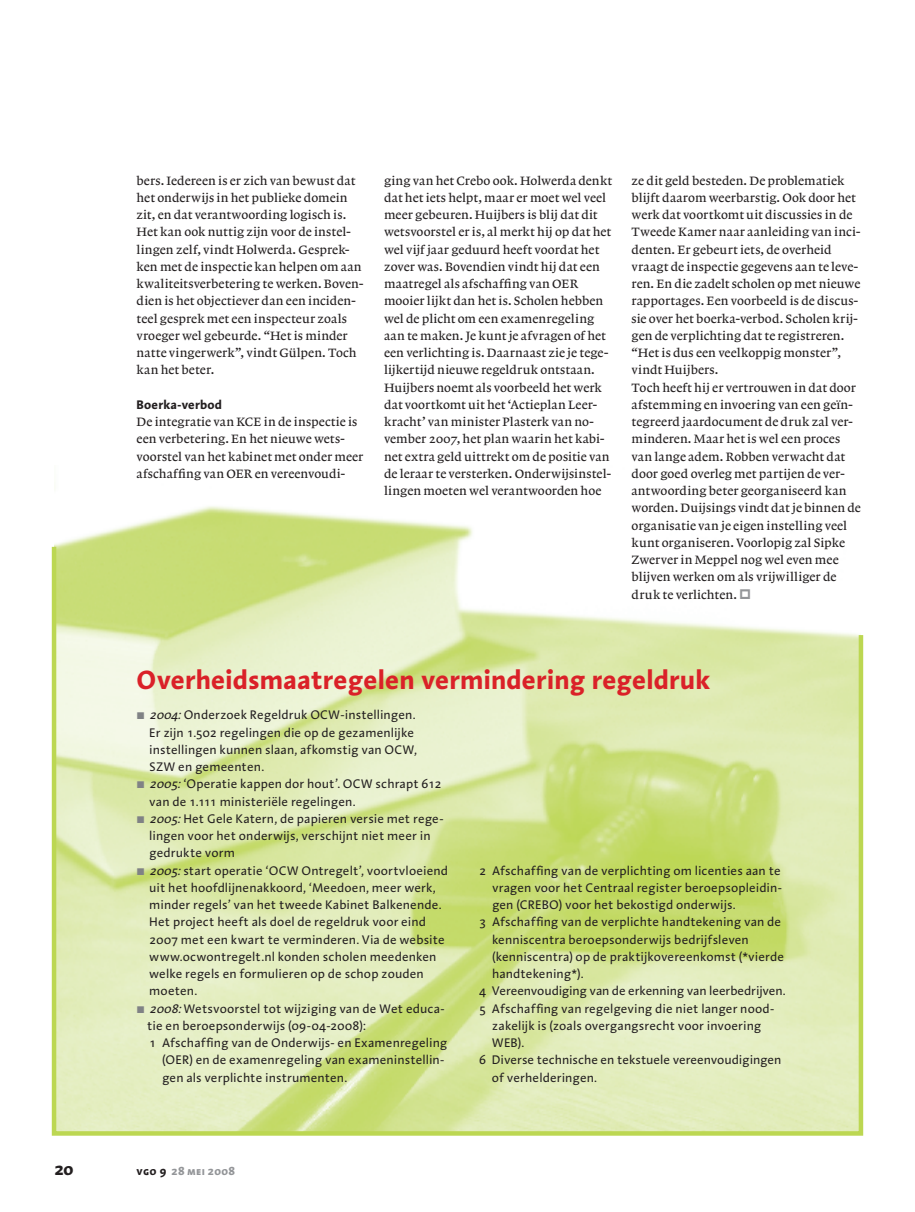
<style>
.page{position:relative;width:915px;height:1212px;background:#fff}
.page>*{position:absolute;margin:0;border:0;box-sizing:border-box;transform-origin:0 0}
.t1{font:700 27px "Linotype Aroma";color:#da2128}
.t2{font:700 18px "Linotype Aroma";color:#231f20}
.t3{font:500 12.75px/17.2px "Lexicon No 1 Roman A";letter-spacing:.01em;color:#231f20}
.t4{font:12.75px "Linotype Aroma";color:#231f20}
.t5{font:700 12.75px "Linotype Aroma";letter-spacing:.01em;color:#231f20}
.t6{font:700 12px "Linotype Aroma SC";letter-spacing:.025em;color:#939598}
.s1{font-family:"Lexicon Xtra V03";color:#808285}
.s2{font-style:italic}
.s3{color:#231f20}
</style>
<div class="page">
<img style="left:64px;top:506px;width:409px;height:36px">
<svg style="left:51px;top:542px;width:813px;height:594px;background:#dde9ad"></svg>
<svg style="left:740px;top:589px;width:10px;height:10px"></svg>
<p class="t3" style="left:136px;top:172px;width:228px">bers. Iedereen is er zich van bewust dat het onderwijs in het publieke domein zit, en dat verantwoording logisch is.<br>Het kan ook nuttig zijn voor de instel&shy;lingen zelf, vindt Holwerda. Gesprek&shy;ken met de inspectie kan helpen om aan kwaliteitsverbetering te werken. Boven&shy;dien is het objectiever dan een inciden&shy;teel gesprek met een inspecteur zoals vroeger wel gebeurde. “Het is minder natte vingerwerk”, vindt Gülpen. Toch kan het beter.</p>
<p class="t5" style="left:136px;top:396px;width:87px">Boerka-verbod</p>
<p class="t3" style="left:136px;top:413px;width:228px">De integratie van KCE in de inspectie is een verbetering. En het nieuwe wets&shy;voorstel van het kabinet met onder meer afschaffing van OER en vereenvoudi-</p>
<p class="t3" style="left:384px;top:172px;width:230px">ging van het Crebo ook. Holwerda denkt dat het iets helpt, maar er moet wel veel meer gebeuren. Huijbers is blij dat dit wetsvoorstel er is, al merkt hij op dat het wel vijf jaar geduurd heeft voordat het zover was. Bovendien vindt hij dat een maatregel als afschaffing van OER mooier lijkt dan het is. Scholen hebben wel de plicht om een examenregeling aan te maken. Je kunt je afvragen of het een verlichting is. Daarnaast zie je tege&shy;lijkertijd nieuwe regeldruk ontstaan.<br>Huijbers noemt als voorbeeld het werk dat voortkomt uit het ‘Actieplan Leer&shy;kracht’ van minister Plasterk van no&shy;vember 2007, het plan waarin het kabi&shy;net extra geld uittrekt om de positie van de leraar te versterken. Onderwijsinstel&shy;lingen moeten wel verantwoorden hoe</p>
<p class="t3" style="left:631px;top:172px;width:231px">ze dit geld besteden. De problematiek blijft daarom weerbarstig. Ook door het werk dat voortkomt uit discussies in de Tweede Kamer naar aanleiding van inci&shy;denten. Er gebeurt iets, de overheid vraagt de inspectie gegevens aan te leve&shy;ren. En die zadelt scholen op met nieuwe rapportages. Een voorbeeld is de discus&shy;sie over het boerka-verbod. Scholen krij&shy;gen de verplichting dat te registreren. “Het is dus een veelkoppig monster”, vindt Huijbers.<br>Toch heeft hij er vertrouwen in dat door afstemming en invoering van een geïn&shy;tegreerd jaardocument de druk zal ver&shy;minderen. Maar het is wel een proces van lange adem. Robben verwacht dat door goed overleg met partijen de ver&shy;antwoording beter georganiseerd kan worden. Duijsings vindt dat je binnen de organisatie van je eigen instelling veel kunt organiseren. Voorlopig zal Sipke Zwerver in Meppel nog wel even mee blijven werken om als vrijwilliger de druk te verlichten.</p>
<h1 class="t1" style="left:136px;top:662px;width:575px">Overheidsmaatregelen vermindering regeldruk</h1>
<p class="t4" style="left:136px;top:707px;width:280px"><span class="s1">N</span> <span class="s2">2004:</span> Onderzoek Regeldruk OCW-instellingen.</p>
<p class="t4" style="left:149px;top:724px;width:266px">Er zijn 1.502 regelingen die op de gezamenlijke</p>
<p class="t4" style="left:149px;top:741px;width:269px">instellingen kunnen slaan, afkomstig van OCW,</p>
<p class="t4" style="left:149px;top:759px;width:116px">SZW en gemeenten.</p>
<p class="t4" style="left:136px;top:776px;width:306px"><span class="s1">N</span> <span class="s2">2005:</span> ‘Operatie kappen dor hout’. OCW schrapt 612</p>
<p class="t4" style="left:149px;top:793px;width:207px">van de 1.111 ministeriële regelingen.</p>
<p class="t4" style="left:136px;top:810px;width:308px"><span class="s1">N</span> <span class="s2">2005:</span> Het Gele Katern, de papieren versie met rege-</p>
<p class="t4" style="left:149px;top:828px;width:283px">lingen voor het onderwijs, verschijnt niet meer in</p>
<p class="t4" style="left:149px;top:845px;width:87px">gedrukte vorm</p>
<p class="t4" style="left:136px;top:862px;width:313px"><span class="s1">N</span> <span class="s2">2005:</span> start operatie ‘OCW Ontregelt’, voortvloeiend</p>
<p class="t4" style="left:149px;top:879px;width:288px">uit het hoofdlijnenakkoord, ‘Meedoen, meer werk,</p>
<p class="t4" style="left:149px;top:897px;width:293px">minder regels’ van het tweede Kabinet Balkenende.</p>
<p class="t4" style="left:149px;top:914px;width:278px">Het project heeft als doel de regeldruk voor eind</p>
<p class="t4" style="left:149px;top:931px;width:297px">2007 met een kwart te verminderen. Via de website</p>
<p class="t4" style="left:149px;top:948px;width:289px">www.ocwontregelt.nl konden scholen meedenken</p>
<p class="t4" style="left:149px;top:966px;width:276px">welke regels en formulieren op de schop zouden</p>
<p class="t4" style="left:149px;top:983px;width:49px">moeten.</p>
<p class="t4" style="left:136px;top:1000px;width:309px"><span class="s1">N</span> <span class="s2">2008:</span> Wetsvoorstel tot wijziging van de Wet educa-</p>
<p class="t4" style="left:147px;top:1017px;width:220px">tie en beroepsonderwijs (09-04-2008):</p>
<p class="t4" style="left:149px;top:1035px;width:299px">1 Afschaffing van de Onderwijs- en Examenregeling</p>
<p class="t4" style="left:162px;top:1052px;width:284px">(OER) en de examenregeling van exameninstellin-</p>
<p class="t4" style="left:162px;top:1069px;width:186px">gen als verplichte instrumenten.</p>
<p class="t4" style="left:479px;top:862px;width:303px">2 Afschaffing van de verplichting om licenties aan te</p>
<p class="t4" style="left:492px;top:879px;width:291px">vragen voor het Centraal register beroepsopleidin-</p>
<p class="t4" style="left:492px;top:897px;width:245px">gen (CREBO) voor het bekostigd onderwijs.</p>
<p class="t4" style="left:479px;top:914px;width:303px">3 Afschaffing van de verplichte handtekening van de</p>
<p class="t4" style="left:492px;top:931px;width:258px">kenniscentra beroepsonderwijs bedrijfsleven</p>
<p class="t4" style="left:492px;top:948px;width:293px">(kenniscentra) op de praktijkovereenkomst (*vierde</p>
<p class="t4" style="left:492px;top:966px;width:93px">handtekening*).</p>
<p class="t4" style="left:479px;top:983px;width:308px">4 Vereenvoudiging van de erkenning van leerbedrijven.</p>
<p class="t4" style="left:479px;top:1000px;width:296px">5 Afschaffing van regelgeving die niet langer nood-</p>
<p class="t4" style="left:492px;top:1017px;width:271px">zakelijk is (zoals overgangsrecht voor invoering</p>
<p class="t4" style="left:492px;top:1035px;width:34px">WEB).</p>
<p class="t4" style="left:479px;top:1052px;width:304px">6 Diverse technische en tekstuele vereenvoudigingen</p>
<p class="t4" style="left:492px;top:1069px;width:106px">of verhelderingen.</p>
<h2 class="t2" style="left:54px;top:1156px;width:21px">20</h2>
<p class="t6" style="left:136px;top:1163px;width:100px"><span class="s3">vgo 9</span> 28 mei 2008</p>
</div>
